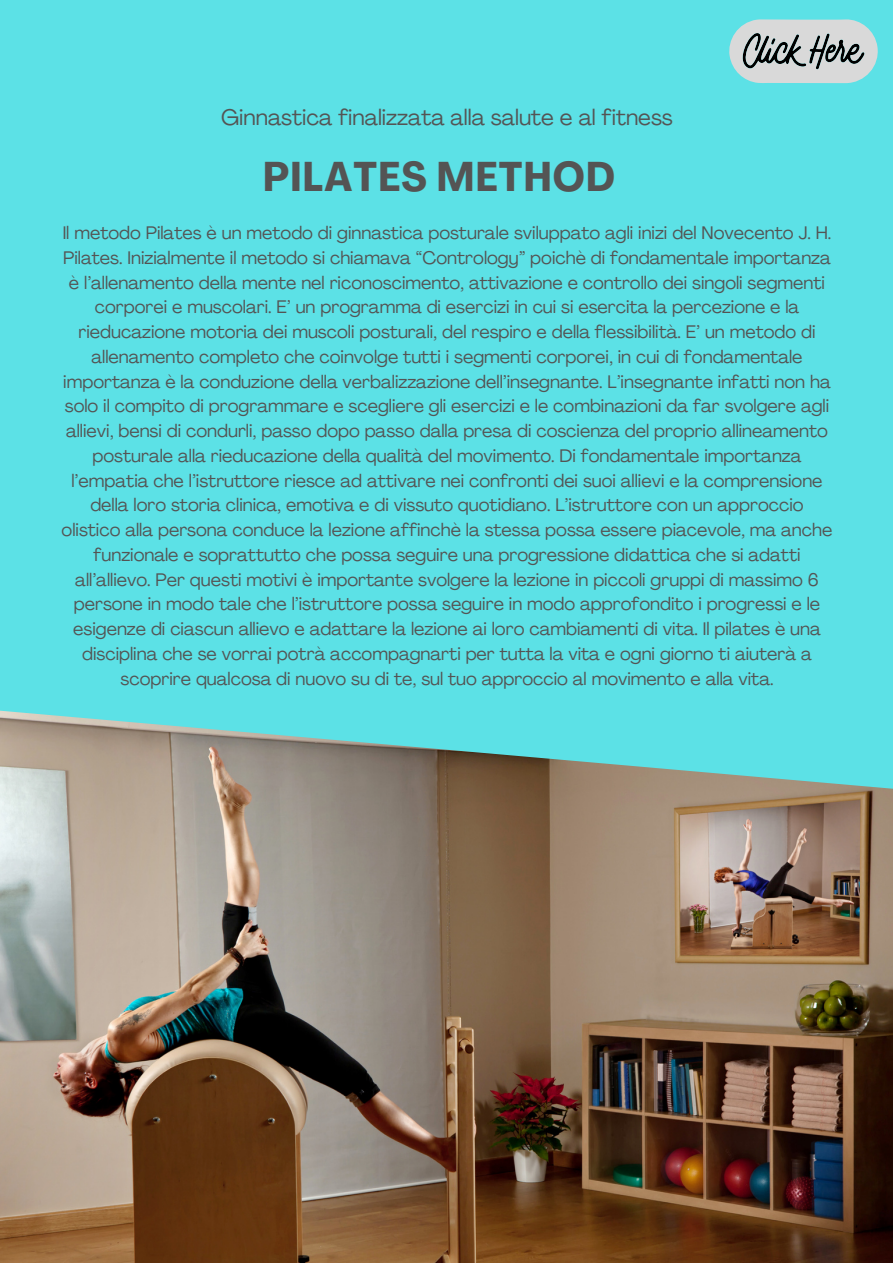
<style>
.page{position:relative;width:893px;height:1264px;background:#fff}
.page>*{position:absolute;margin:0;border:0;box-sizing:border-box;transform-origin:0 0}
.t1{font:700 condensed 40.95px "Agrandir";letter-spacing:.03em;color:#545454}
.t2{font:22.2px "Agrandir";color:#545454}
.t3{font:18px/24.8px "Agrandir";color:#545454;text-align:center}
</style>
<div class="page">
<div style="left:0;top:0;width:892px;height:1262px;background:#5ce1e6"></div>
<img style="left:0;top:710px;width:892px;height:552px">
<svg style="left:729px;top:19px;width:149px;height:64px;background:#aebebe"></svg>
<p class="t2" style="left:221px;top:108px;width:453px">Ginnastica finalizzata alla salute e al fitness</p>
<p class="t1" style="left:263px;top:160px;width:353px">PILATES METHOD</p>
<p class="t3" style="left:62px;top:222px;width:772px">Il metodo Pilates è un metodo di ginnastica posturale sviluppato agli inizi del Novecento J. H.<br>Pilates. Inizialmente il metodo si chiamava “Contrology” poichè di fondamentale importanza è l’allenamento della mente nel riconoscimento, attivazione e controllo dei singoli segmenti corporei e muscolari. E’ un programma di esercizi in cui si esercita la percezione e la rieducazione motoria dei muscoli posturali, del respiro e della flessibilità. E’ un metodo di allenamento completo che coinvolge tutti i segmenti corporei, in cui di fondamentale importanza è la conduzione della verbalizzazione dell’insegnante. L’insegnante infatti non ha solo il compito di programmare e scegliere gli esercizi e le combinazioni da far svolgere agli allievi, bensi di condurli, passo dopo passo dalla presa di coscienza del proprio allineamento posturale alla rieducazione della qualità del movimento. Di fondamentale importanza l’empatia che l’istruttore riesce ad attivare nei confronti dei suoi allievi e la comprensione della loro storia clinica, emotiva e di vissuto quotidiano. L’istruttore con un approccio olistico alla persona conduce la lezione affinchè la stessa possa essere piacevole, ma anche funzionale e soprattutto che possa seguire una progressione didattica che si adatti all’allievo. Per questi motivi è importante svolgere la lezione in piccoli gruppi di massimo 6 persone in modo tale che l’istruttore possa seguire in modo approfondito i progressi e le esigenze di ciascun allievo e adattare la lezione ai loro cambiamenti di vita. Il pilates è una disciplina che se vorrai potrà accompagnarti per tutta la vita e ogni giorno ti aiuterà a scoprire qualcosa di nuovo su di te, sul tuo approccio al movimento e alla vita.</p>
</div>
